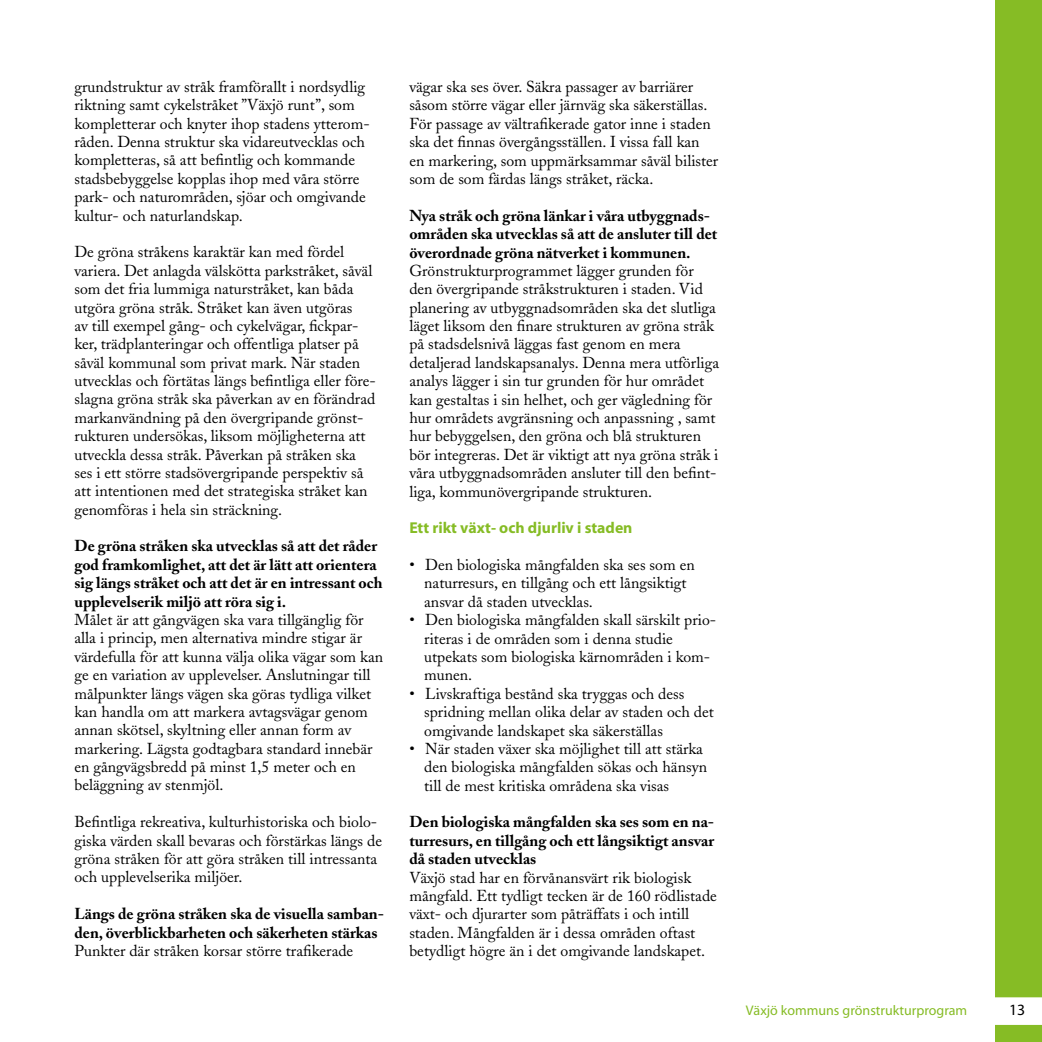
<style>
.page{position:relative;width:1042px;height:1042px;background:#fff}
.page>*{position:absolute;margin:0;border:0;box-sizing:border-box;transform-origin:0 0}
.t1{font:15.75px/18.4px "Adobe Caslon";color:#000}
.t2{font:700 15.75px/18.4px "Adobe Caslon";color:#000}
.t3{font:700 15.75px "Myriad";color:#86bc25}
.t4{font:15.75px "Myriad";color:#000}
.t5{font:14px "Myriad";color:#86bc25}
</style>
<div class="page">
<div style="left:995px;top:0;width:47px;height:1042px;background:#86bc25"></div>
<svg style="left:995px;top:997px;width:47px;height:28px"></svg>
<p class="t1" style="left:74px;top:78px;width:297px">grundstruktur av stråk framförallt i nordsydlig riktning samt cykelstråket ”Växjö runt”, som kompletterar och knyter ihop stadens ytterom&shy;råden. Denna struktur ska vidareutvecklas och kompletteras, så att befintlig och kommande stadsbebyggelse kopplas ihop med våra större park- och naturområden, sjöar och omgivande kultur- och naturlandskap.</p>
<p class="t1" style="left:74px;top:243px;width:303px">De gröna stråkens karaktär kan med fördel variera. Det anlagda välskötta parkstråket, såväl som det fria lummiga naturstråket, kan båda utgöra gröna stråk. Stråket kan även utgöras<br>av till exempel gång- och cykelvägar, fickpar&shy;ker, trädplanteringar och offentliga platser på såväl kommunal som privat mark. När staden utvecklas och förtätas längs befintliga eller före&shy;slagna gröna stråk ska påverkan av en förändrad markanvändning på den övergripande grönst&shy;rukturen undersökas, liksom möjligheterna att utveckla dessa stråk. Påverkan på stråken ska ses i ett större stadsövergripande perspektiv så att intentionen med det strategiska stråket kan genomföras i hela sin sträckning.</p>
<p class="t2" style="left:74px;top:537px;width:310px">De gröna stråken ska utvecklas så att det råder god framkomlighet, att det är lätt att orientera sig längs stråket och att det är en intressant och upplevelserik miljö att röra sig i.</p>
<p class="t1" style="left:74px;top:611px;width:310px">Målet är att gångvägen ska vara tillgänglig för alla i princip, men alternativa mindre stigar är värdefulla för att kunna välja olika vägar som kan ge en variation av upplevelser. Anslutningar till målpunkter längs vägen ska göras tydliga vilket kan handla om att markera avtagsvägar genom annan skötsel, skyltning eller annan form av markering. Lägsta godtagbara standard innebär en gångvägsbredd på minst 1,5 meter och en beläggning av stenmjöl.</p>
<p class="t1" style="left:74px;top:813px;width:309px">Befintliga rekreativa, kulturhistoriska och biolo&shy;giska värden skall bevaras och förstärkas längs de gröna stråken för att göra stråken till intressanta och upplevelserika miljöer.</p>
<p class="t2" style="left:74px;top:904px;width:311px">Längs de gröna stråken ska de visuella samban&shy;den, överblickbarheten och säkerheten stärkas</p>
<p class="t1" style="left:74px;top:941px;width:280px">Punkter där stråken korsar större trafikerade</p>
<p class="t1" style="left:409px;top:78px;width:310px">vägar ska ses över. Säkra passager av barriärer såsom större vägar eller järnväg ska säkerställas.<br>För passage av vältrafikerade gator inne i staden ska det finnas övergångsställen. I vissa fall kan en markering, som uppmärksammar såväl bilister som de som färdas längs stråket, räcka.</p>
<p class="t2" style="left:409px;top:206px;width:309px">Nya stråk och gröna länkar i våra utbyggnads&shy;områden ska utvecklas så att de ansluter till det överordnade gröna nätverket i kommunen.</p>
<p class="t1" style="left:409px;top:262px;width:311px">Grönstrukturprogrammet lägger grunden för den övergripande stråkstrukturen i staden. Vid planering av utbyggnadsområden ska det slutliga läget liksom den finare strukturen av gröna stråk på stadsdelsnivå läggas fast genom en mera detaljerad landskapsanalys. Denna mera utförliga analys lägger i sin tur grunden för hur området kan gestaltas i sin helhet, och ger vägledning för hur områdets avgränsning och anpassning , samt hur bebyggelsen, den gröna och blå strukturen bör integreras. Det är viktigt att nya gröna stråk i våra utbyggnadsområden ansluter till den befint&shy;liga, kommunövergripande strukturen.</p>
<p class="t3" style="left:409px;top:520px;width:225px">Ett rikt växt- och djurliv i staden</p>
<p class="t1" style="left:424px;top:556px;width:272px;text-indent:-15px">• Den biologiska mångfalden ska ses som en naturresurs, en tillgång och ett långsiktigt ansvar då staden utvecklas.</p>
<p class="t1" style="left:424px;top:611px;width:293px;text-indent:-15px">• Den biologiska mångfalden skall särskilt prio&shy;riteras i de områden som i denna studie utpekats som biologiska kärnområden i kom&shy;munen.</p>
<p class="t1" style="left:424px;top:684px;width:291px;text-indent:-15px">• Livskraftiga bestånd ska tryggas och dess spridning mellan olika delar av staden och det omgivande landskapet ska säkerställas</p>
<p class="t1" style="left:424px;top:739px;width:284px;text-indent:-15px">• När staden växer ska möjlighet till att stärka den biologiska mångfalden sökas och hänsyn till de mest kritiska områdena ska visas</p>
<p class="t2" style="left:409px;top:813px;width:306px;text-align:justify">Den biologiska mångfalden ska ses som en na&shy;turresurs, en tillgång och ett långsiktigt ansvar då staden utvecklas</p>
<p class="t1" style="left:409px;top:868px;width:309px">Växjö stad har en förvånansvärt rik biologisk mångfald. Ett tydligt tecken är de 160 rödlistade växt- och djurarter som påträffats i och intill staden. Mångfalden är i dessa områden oftast betydligt högre än i det omgivande landskapet.</p>
<p class="t5" style="left:746px;top:1003px;width:223px">Växjö kommuns grönstrukturprogram</p>
<p class="t4" style="left:1009px;top:1002px;width:18px">13</p>
</div>
